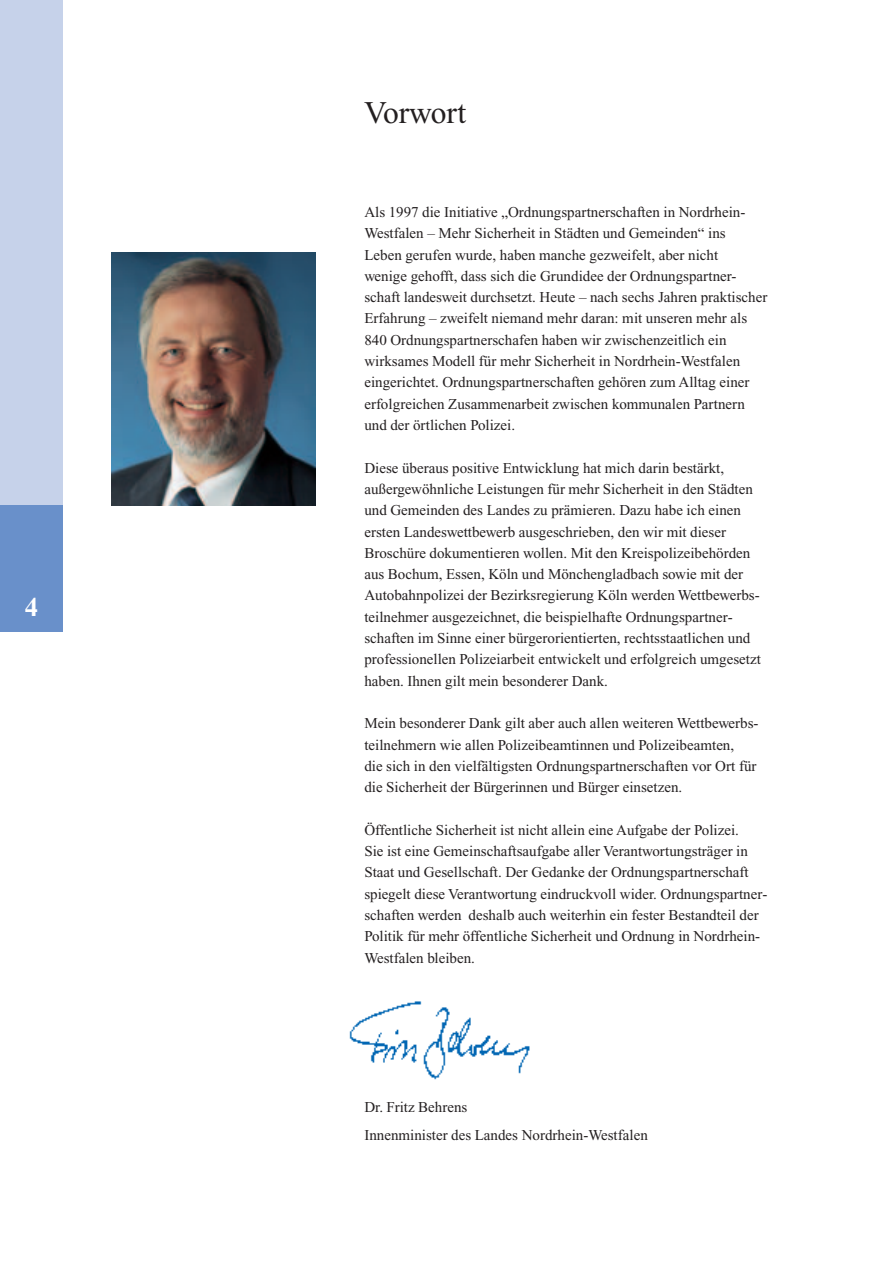
<style>
.page{position:relative;width:893px;height:1262px;background:#fff}
.page>*{position:absolute;margin:0;border:0;box-sizing:border-box;transform-origin:0 0}
.t1{font:31.5px "Times New Roman";color:#231f20}
.t2{font:700 27px "Times New Roman";color:#fff}
.t3{font:15px/21.3px "Times New Roman";color:#231f20}
</style>
<div class="page">
<div style="left:1px;top:0;width:62px;height:505px;background:#c6d2ea"></div>
<img style="left:112px;top:252px;width:204px;height:253px">
<img style="left:349px;top:1001px;width:181px;height:79px">
<div style="left:1px;top:505px;width:62px;height:126px;background:#6990ca"></div>
<h2 class="t2" style="left:25px;top:598px;width:15px">4</h2>
<h1 class="t1" style="left:364px;top:101px;width:104px">Vorwort</h1>
<p class="t3" style="left:364px;top:203px;width:404px">Als 1997 die Initiative „Ordnungspartnerschaften in Nordrhein-Westfalen – Mehr Sicherheit in Städten und Gemeinden“ ins<br>Leben gerufen wurde, haben manche gezweifelt, aber nicht<br>wenige gehofft, dass sich die Grundidee der Ordnungspartner&shy;schaft landesweit durchsetzt. Heute – nach sechs Jahren praktischer Erfahrung – zweifelt niemand mehr daran: mit unseren mehr als 840 Ordnungspartnerschafen haben wir zwischenzeitlich ein wirksames Modell für mehr Sicherheit in Nordrhein-Westfalen eingerichtet. Ordnungspartnerschaften gehören zum Alltag einer erfolgreichen Zusammenarbeit zwischen kommunalen Partnern und der örtlichen Polizei.</p>
<p class="t3" style="left:364px;top:458px;width:398px">Diese überaus positive Entwicklung hat mich darin bestärkt, außergewöhnliche Leistungen für mehr Sicherheit in den Städten und Gemeinden des Landes zu prämieren. Dazu habe ich einen ersten Landeswettbewerb ausgeschrieben, den wir mit dieser Broschüre dokumentieren wollen. Mit den Kreispolizeibehörden aus Bochum, Essen, Köln und Mönchengladbach sowie mit der Autobahnpolizei der Bezirksregierung Köln werden Wettbewerbs&shy;teilnehmer ausgezeichnet, die beispielhafte Ordnungspartner&shy;schaften im Sinne einer bürgerorientierten, rechtsstaatlichen und professionellen Polizeiarbeit entwickelt und erfolgreich umgesetzt haben. Ihnen gilt mein besonderer Dank.</p>
<p class="t3" style="left:364px;top:714px;width:396px">Mein besonderer Dank gilt aber auch allen weiteren Wettbewerbs&shy;teilnehmern wie allen Polizeibeamtinnen und Polizeibeamten,<br>die sich in den vielfältigsten Ordnungspartnerschaften vor Ort für die Sicherheit der Bürgerinnen und Bürger einsetzen.</p>
<p class="t3" style="left:364px;top:820px;width:404px">Öffentliche Sicherheit ist nicht allein eine Aufgabe der Polizei.<br>Sie ist eine Gemeinschaftsaufgabe aller Verantwortungsträger in Staat und Gesellschaft. Der Gedanke der Ordnungspartnerschaft spiegelt diese Verantwortung eindruckvoll wider. Ordnungspartner&shy;schaften werden deshalb auch weiterhin ein fester Bestandteil der Politik für mehr öffentliche Sicherheit und Ordnung in Nordrhein-Westfalen bleiben.</p>
<p class="t3" style="left:364px;top:1094px;width:285px;line-height:28.5px">Dr. Fritz Behrens<br>Innenminister des Landes Nordrhein-Westfalen</p>
</div>
